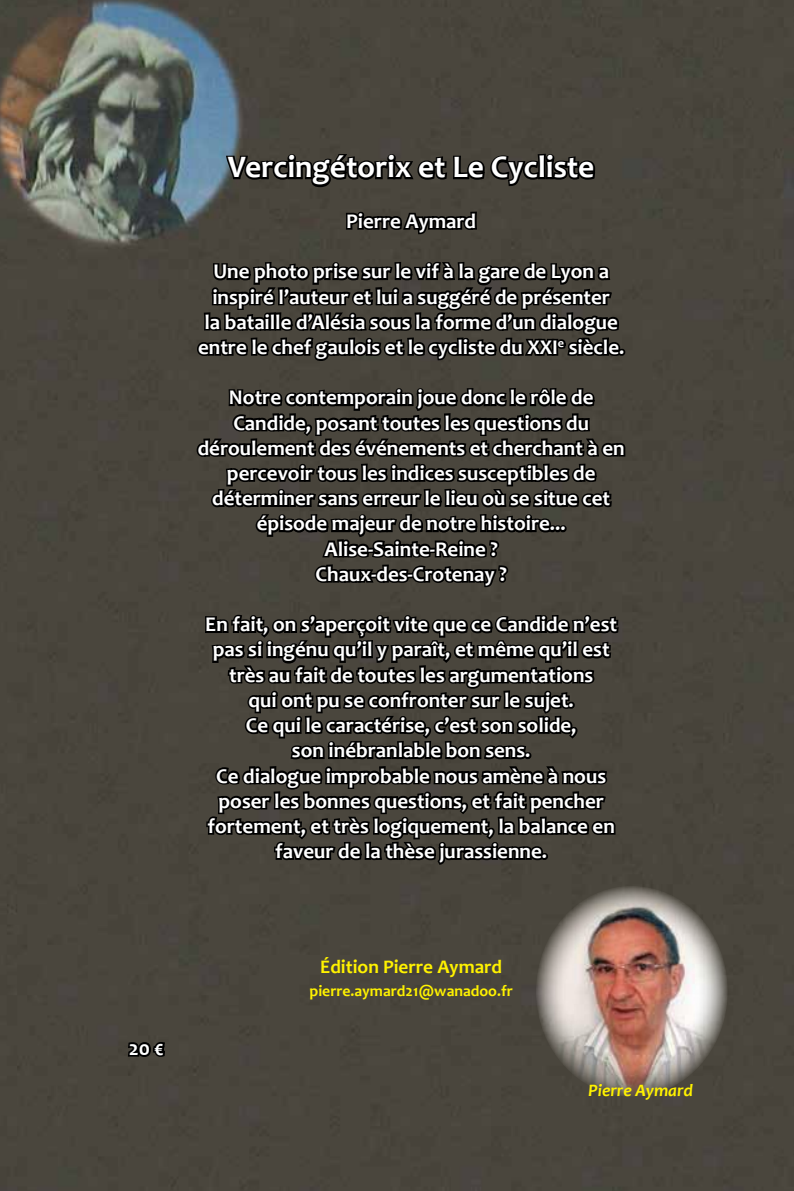
<style>
.page{position:relative;width:794px;height:1191px;background:#fff}
.page>*{position:absolute;margin:0;border:0;box-sizing:border-box;transform-origin:0 0}
.t1{font:700 31.5px "Candara";color:#fff}
.t2{font:700 21px/25.2px "Candara";color:#fff;text-align:center}
.t3{font:700 19.25px "Candara";color:#fff200}
.t4{font:italic 700 17.5px "Candara";color:#fff200}
.t5{font:700 15.75px "Candara";color:#fff200}
</style>
<div class="page">
<img style="left:0;top:0;width:794px;height:1191px">
<svg style="left:225px;top:152px;width:372px;height:37px;background:#292722"></svg>
<svg style="left:344px;top:209px;width:135px;height:27px;background:#26241f"></svg>
<svg style="left:194px;top:259px;width:434px;height:104px;background:#26241f"></svg>
<svg style="left:194px;top:385px;width:433px;height:204px;background:#2d2a25"></svg>
<svg style="left:203px;top:612px;width:417px;height:254px;background:#2a2722"></svg>
<img style="left:536px;top:885px;width:192px;height:211px">
<svg style="left:126px;top:1039px;width:41px;height:20px"></svg>
<h1 class="t1" style="left:228px;top:147px;width:368px">Vercingétorix et Le Cycliste</h1>
<p class="t2" style="left:346px;top:208px;width:131px">Pierre Aymard</p>
<p class="t2" style="left:198px;top:258px;width:428px">Une photo prise sur le vif à la gare de Lyon a inspiré l’auteur et lui a suggéré de présenter<br>la bataille d’Alésia sous la forme d’un dialogue entre le chef gaulois et le cycliste du XXI<sup>e</sup> siècle.</p>
<p class="t2" style="left:198px;top:384px;width:428px">Notre contemporain joue donc le rôle de Candide, posant toutes les questions du déroulement des événements et cherchant à en percevoir tous les indices susceptibles de déterminer sans erreur le lieu où se situe cet épisode majeur de notre histoire...<br>Alise-Sainte-Reine ?<br>Chaux-des-Crotenay ?</p>
<p class="t2" style="left:205px;top:611px;width:413px">En fait, on s’aperçoit vite que ce Candide n’est pas si ingénu qu’il y paraît, et même qu’il est très au fait de toutes les argumentations<br>qui ont pu se confronter sur le sujet.<br>Ce qui le caractérise, c’est son solide,<br>son inébranlable bon sens.<br>Ce dialogue improbable nous amène à nous poser les bonnes questions, et fait pencher fortement, et très logiquement, la balance en faveur de la thèse jurassienne.</p>
<p class="t2" style="left:129px;top:1035px;width:37px">20 €</p>
<p class="t3" style="left:320px;top:954px;width:183px">Édition Pierre Aymard</p>
<p class="t5" style="left:309px;top:980px;width:205px">pierre.aymard21@wanadoo.fr</p>
<p class="t4" style="left:588px;top:1079px;width:106px">Pierre Aymard</p>
</div>
